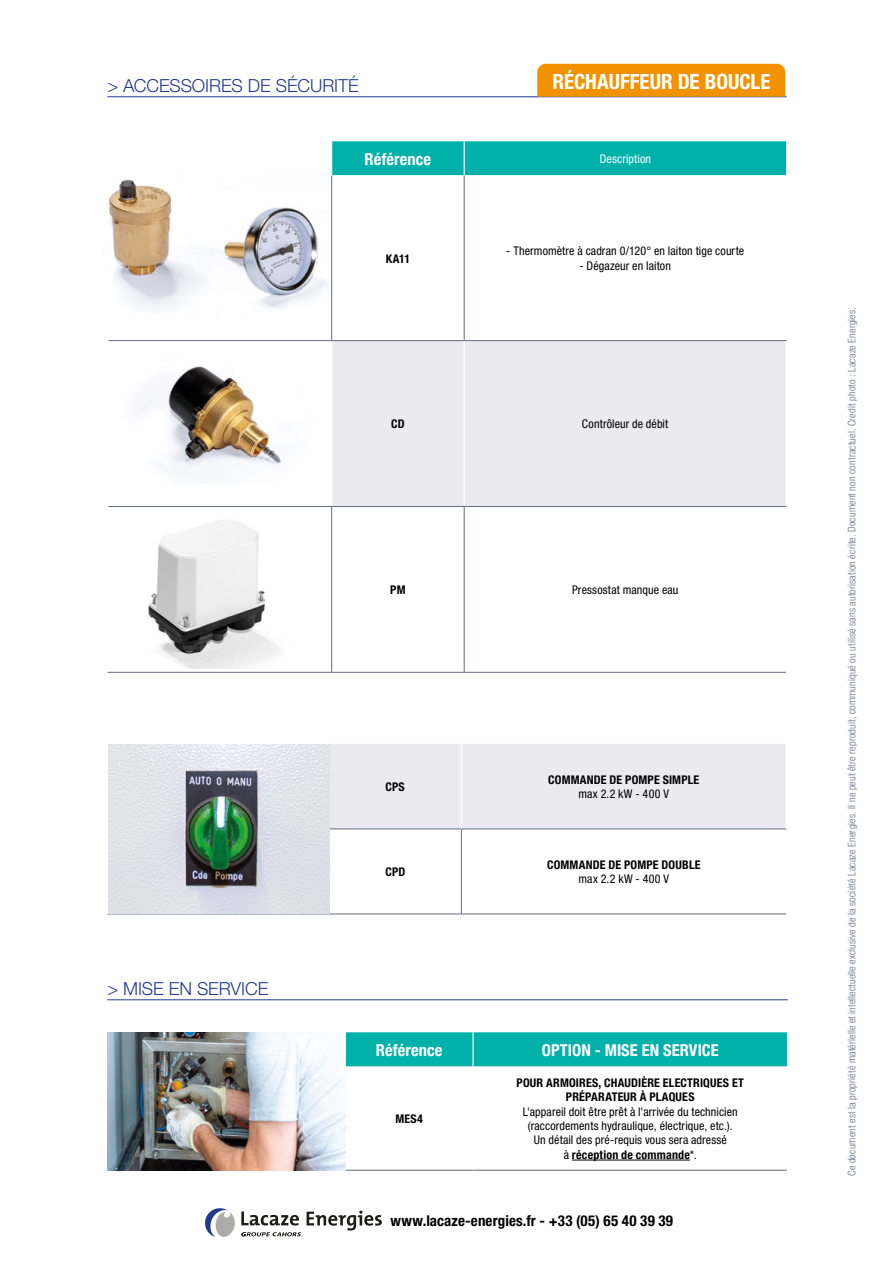
<style>
.page{position:relative;width:893px;height:1263px;background:#fff}
.page>*{position:absolute;margin:0;border:0;box-sizing:border-box;transform-origin:0 0}
.Titre-reserve-bold-orange{font:700 condensed 21px "Helvetica Neue";color:#fff}
.TITRE-CAP-RESERVE-kit{font:300 18px "Helvetica Neue";letter-spacing:-.005em;color:#213a8f}
._02-Titre-réserve-bold{font:700 condensed 16.5px "Helvetica Neue";letter-spacing:.005em;color:#fff}
._03-_TITRE-Tableau{font:700 condensed 16.5px "Helvetica Neue";letter-spacing:.005em;color:#fff}
.t1{font:700 condensed 15px "Helvetica Neue";letter-spacing:.01em;color:#000}
._02-Texte-chiffres{font:condensed 12px/14.4px "Helvetica Neue";letter-spacing:.01em;color:#000;text-align:center}
._02-Texte-chiffres-2{font:700 condensed 12px/14.4px "Helvetica Neue";letter-spacing:.015em;color:#000;text-align:center}
._02-Texte-chiffres-bold{font:700 condensed 12px "Helvetica Neue";letter-spacing:.015em;color:#000}
._02-Titre-réserve{font:condensed 12px "Helvetica Neue";letter-spacing:.01em;color:#fff}
.t2{font:300 condensed 10.5px "Helvetica Neue";letter-spacing:.01em;color:#626d84}
.s1{font-weight:700}
</style>
<div class="page">
<svg style="left:307px;top:1210px;width:75px;height:20px"></svg>
<svg style="left:205px;top:1208px;width:96px;height:29px"></svg>
<div style="left:332px;top:141px;width:454px;height:34px;background:#00b1aa"></div>
<svg style="left:108px;top:175px;width:678px;height:497px"></svg>
<div style="left:332px;top:341px;width:453px;height:165px;background:#ebeaf1"></div>
<hr style="left:464px;top:141px;width:1px;height:34px;background:#fff">
<hr style="left:331px;top:341px;width:1px;height:165px;background:#fff">
<hr style="left:464px;top:341px;width:1px;height:165px;background:#fff">
<hr style="left:785px;top:341px;width:2px;height:165px;background:#fff">
<hr style="left:108px;top:340px;width:224px;height:1px;background:#626d84">
<hr style="left:332px;top:340px;width:132px;height:1px;background:#626d84">
<hr style="left:464px;top:340px;width:323px;height:1px;background:#626d84">
<hr style="left:108px;top:506px;width:224px;height:1px;background:#626d84">
<hr style="left:332px;top:506px;width:132px;height:1px;background:#626d84">
<hr style="left:464px;top:506px;width:323px;height:1px;background:#626d84">
<hr style="left:107px;top:672px;width:225px;height:1px;background:#626d84">
<hr style="left:332px;top:672px;width:132px;height:1px;background:#626d84">
<hr style="left:464px;top:672px;width:322px;height:1px;background:#626d84">
<hr style="left:331px;top:175px;width:1px;height:165px;background:#626d84">
<hr style="left:464px;top:175px;width:1px;height:165px;background:#626d84">
<hr style="left:331px;top:507px;width:1px;height:165px;background:#626d84">
<hr style="left:464px;top:507px;width:1px;height:165px;background:#626d84">
<img style="left:118px;top:353px;width:203px;height:130px">
<img style="left:132px;top:511px;width:176px;height:157px">
<hr style="left:107px;top:97px;width:680px;height:1px;background:#213a8f">
<div style="left:537px;top:64px;width:248px;height:33px;background:#f39200"></div>
<img style="left:108px;top:175px;width:223px;height:144px">
<svg style="left:107px;top:744px;width:679px;height:170px"></svg>
<div style="left:330px;top:744px;width:455px;height:85px;background:#ebeaf1"></div>
<hr style="left:330px;top:829px;width:131px;height:1px;background:#626d84">
<hr style="left:461px;top:829px;width:326px;height:1px;background:#626d84">
<hr style="left:107px;top:914px;width:223px;height:1px;background:#626d84">
<hr style="left:330px;top:914px;width:131px;height:1px;background:#626d84">
<hr style="left:461px;top:914px;width:325px;height:1px;background:#626d84">
<hr style="left:461px;top:829px;width:1px;height:85px;background:#626d84">
<hr style="left:461px;top:744px;width:1px;height:85px;background:#fff">
<hr style="left:785px;top:744px;width:2px;height:85px;background:#fff">
<img style="left:109px;top:744px;width:220px;height:169px">
<hr style="left:107px;top:999px;width:681px;height:1px;background:#213a8f">
<svg style="left:346px;top:1066px;width:441px;height:104px"></svg>
<div style="left:346px;top:1032px;width:441px;height:34px;background:#00b1aa"></div>
<hr style="left:472px;top:1032px;width:2px;height:34px;background:#fff">
<hr style="left:345px;top:1170px;width:128px;height:1px;background:#626d84">
<hr style="left:473px;top:1170px;width:314px;height:1px;background:#626d84">
<hr style="left:472px;top:1066px;width:2px;height:104px;background:#fff">
<hr style="left:572px;top:1160px;width:118px;height:1px;background:#000">
<img style="left:107px;top:1032px;width:238px;height:139px">
<p class="TITRE-CAP-RESERVE-kit" style="left:107px;top:75px;width:253px">&gt; ACCESSOIRES DE SÉCURITÉ</p>
<p class="Titre-reserve-bold-orange" style="left:552px;top:69px;width:219px">RÉCHAUFFEUR DE BOUCLE</p>
<p class="_03-_TITRE-Tableau" style="left:365px;top:149px;width:68px">Référence</p>
<p class="_02-Titre-réserve" style="left:600px;top:152px;width:53px">Description</p>
<p class="_02-Texte-chiffres-2" style="left:386px;top:251px;width:26px">KA11</p>
<p class="_02-Texte-chiffres" style="left:506px;top:244px;width:239px">- Thermomètre à cadran 0/120° en laiton tige courte</p>
<p class="_02-Texte-chiffres" style="left:579px;top:258px;width:93px">- Dégazeur en laiton</p>
<p class="_02-Texte-chiffres-2" style="left:391px;top:417px;width:15px">CD</p>
<p class="_02-Texte-chiffres" style="left:582px;top:417px;width:88px">Contrôleur de débit</p>
<p class="_02-Texte-chiffres-2" style="left:390px;top:582px;width:17px">PM</p>
<p class="_02-Texte-chiffres" style="left:572px;top:583px;width:108px">Pressostat manque eau</p>
<p class="TITRE-CAP-RESERVE-kit" style="left:107px;top:978px;width:162px">&gt; MISE EN SERVICE</p>
<p class="_02-Texte-chiffres-2" style="left:385px;top:779px;width:21px">CPS</p>
<p class="_02-Texte-chiffres-2" style="left:385px;top:864px;width:21px">CPD</p>
<p class="_02-Texte-chiffres-bold" style="left:548px;top:772px;width:153px">COMMANDE DE POMPE SIMPLE</p>
<p class="_02-Texte-chiffres" style="left:578px;top:787px;width:92px">max 2.2 kW - 400 V</p>
<p class="_02-Texte-chiffres-bold" style="left:547px;top:857px;width:155px">COMMANDE DE POMPE DOUBLE</p>
<p class="_02-Texte-chiffres" style="left:579px;top:872px;width:92px">max 2.2 kW - 400 V</p>
<p class="_03-_TITRE-Tableau" style="left:376px;top:1040px;width:68px">Référence</p>
<p class="_02-Titre-réserve-bold" style="left:542px;top:1040px;width:178px">OPTION - MISE EN SERVICE</p>
<p class="_02-Texte-chiffres-2" style="left:395px;top:1111px;width:29px">MES4</p>
<p class="_02-Texte-chiffres-2" style="left:517px;top:1075px;width:229px">POUR ARMOIRES, CHAUDIÈRE ELECTRIQUES ET<br>PRÉPARATEUR À PLAQUES</p>
<p class="_02-Texte-chiffres" style="left:523px;top:1104px;width:216px">L'appareil doit être prêt à l'arrivée du technicien (raccordements hydraulique, électrique, etc.).<br>Un détail des pré-requis vous sera adressé<br>à <span class="s1">réception de commande</span>*.</p>
<p class="t1" style="left:390px;top:1212px;width:284px">www.lacaze-energies.fr - +33 (05) 65 40 39 39</p>
<p class="t2" style="left:846px;top:1176px;width:870px;rotate:-90deg">Ce document est la propriété matérielle et intellectuelle exclusive de la société Lacaze Energies. Il ne peut être reproduit, communiqué ou utilisé sans autorisation écrite. Document non contractuel. Credit photo : Lacaze Energies.</p>
</div>
